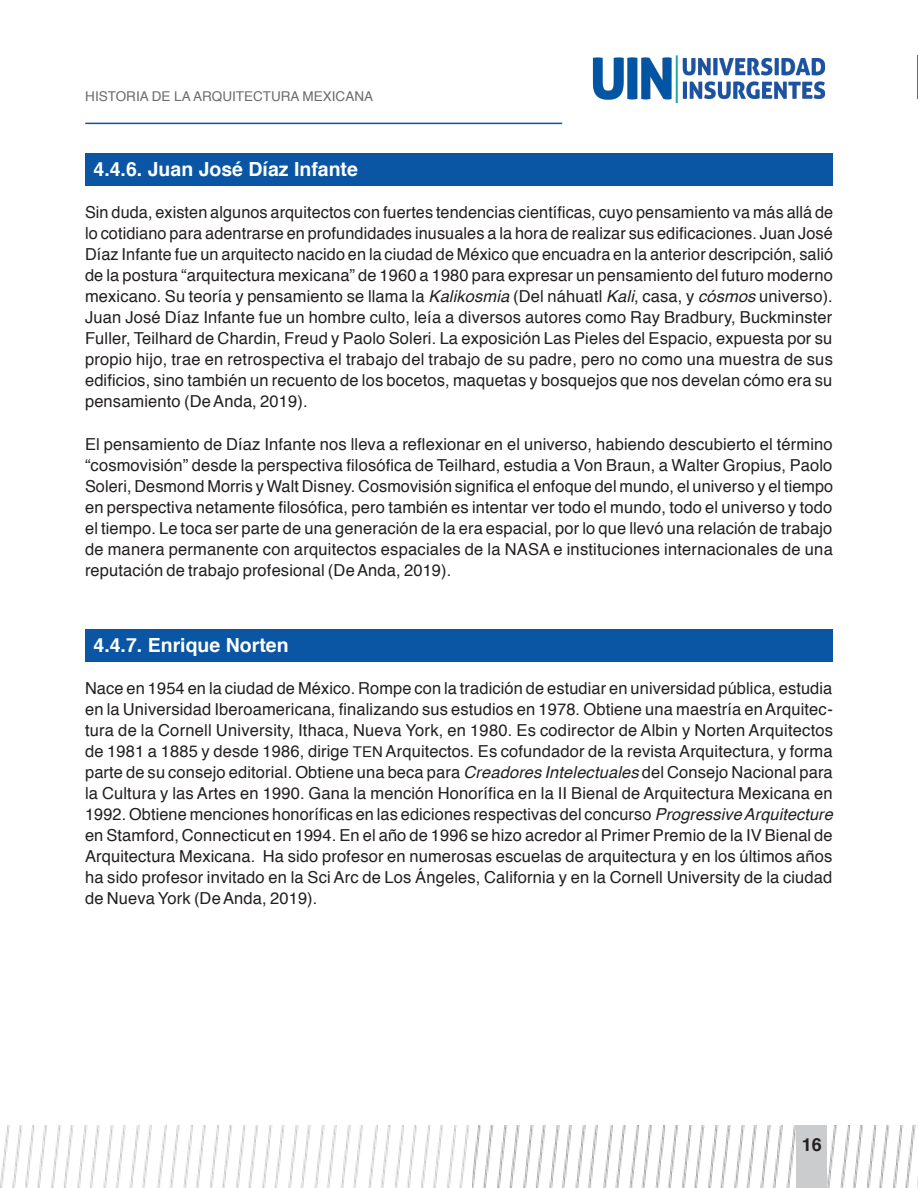
<style>
.page{position:relative;width:918px;height:1188px;background:#fff}
.page>*{position:absolute;margin:0;border:0;box-sizing:border-box;transform-origin:0 0}
.Sub_subtema_-_1_1_1{font:700 19.5px "Helvetica";color:#fff}
.t1{font:700 18px "Helvetica";color:#231f20}
.Texto_general{font:16.5px/21px "Helvetica";letter-spacing:.01em;color:#231f20;text-align:justify}
.t2{font:13.5px "Helvetica";color:#6b6b6e}
.s1{font-style:italic}
.s2{font-family:"Helvetica SC900";font-size:14.85px}
</style>
<div class="page">
<img style="left:0;top:1125px;width:470px;height:63px">
<hr style="left:917px;top:56px;width:1px;height:43px;background:#6b6b6e">
<img style="left:592px;top:55px;width:234px;height:49px">
<hr style="left:85px;top:123px;width:477px;height:1px;background:#0a55a4">
<img style="left:472px;top:1125px;width:446px;height:63px">
<div style="left:796px;top:1125px;width:31px;height:63px;background:#cbccce"></div>
<div style="left:85px;top:153px;width:748px;height:33px;background:#0a55a4"></div>
<div style="left:85px;top:629px;width:748px;height:33px;background:#0a55a4"></div>
<p class="t2" style="left:85px;top:86px;width:289px">HISTORIA DE LA ARQUITECTURA MEXICANA</p>
<p class="Sub_subtema_-_1_1_1" style="left:94px;top:154px;width:266px">4.4.6. Juan José Díaz Infante</p>
<p class="Texto_general" style="left:85px;top:203px;width:750px">Sin duda, existen algunos arquitectos con fuertes tendencias científicas, cuyo pensamiento va más allá de lo cotidiano para adentrarse en profundidades inusuales a la hora de realizar sus edificaciones. Juan José Díaz Infante fue un arquitecto nacido en la ciudad de México que encuadra en la anterior descripción, salió de la postura “arquitectura mexicana” de 1960 a 1980 para expresar un pensamiento del futuro moderno mexicano. Su teoría y pensamiento se llama la <span class="s1">Kalikosmia</span> (Del náhuatl <span class="s1">Kali</span>, casa, y <span class="s1">cósmos</span> universo).<br>Juan José Díaz Infante fue un hombre culto, leía a diversos autores como Ray Bradbury, Buckminster Fuller, Teilhard de Chardin, Freud y Paolo Soleri. La exposición Las Pieles del Espacio, expuesta por su propio hijo, trae en retrospectiva el trabajo del trabajo de su padre, pero no como una muestra de sus edificios, sino también un recuento de los bocetos, maquetas y bosquejos que nos develan cómo era su pensamiento (De Anda, 2019).</p>
<p class="Texto_general" style="left:85px;top:434px;width:750px">El pensamiento de Díaz Infante nos lleva a reflexionar en el universo, habiendo descubierto el término “cosmovisión” desde la perspectiva filosófica de Teilhard, estudia a Von Braun, a Walter Gropius, Paolo Soleri, Desmond Morris y Walt Disney. Cosmovisión significa el enfoque del mundo, el universo y el tiempo en perspectiva netamente filosófica, pero también es intentar ver todo el mundo, todo el universo y todo el tiempo. Le toca ser parte de una generación de la era espacial, por lo que llevó una relación de trabajo de manera permanente con arquitectos espaciales de la NASA e instituciones internacionales de una reputación de trabajo profesional (De Anda, 2019).</p>
<p class="Sub_subtema_-_1_1_1" style="left:94px;top:629px;width:197px">4.4.7. Enrique Norten</p>
<p class="Texto_general" style="left:85px;top:678px;width:750px">Nace en 1954 en la ciudad de México. Rompe con la tradición de estudiar en universidad pública, estudia en la Universidad Iberoamericana, finalizando sus estudios en 1978. Obtiene una maestría en Arquitec&shy;tura de la Cornell University, Ithaca, Nueva York, en 1980. Es codirector de Albin y Norten Arquitectos de 1981 a 1885 y desde 1986, dirige <span class="s2">ten</span> Arquitectos. Es cofundador de la revista Arquitectura, y forma parte de su consejo editorial. Obtiene una beca para <span class="s1">Creadores Intelectuales</span> del Consejo Nacional para la Cultura y las Artes en 1990. Gana la mención Honorífica en la II Bienal de Arquitectura Mexicana en 1992. Obtiene menciones honoríficas en las ediciones respectivas del concurso <span class="s1">Progressive Arquitecture </span>en Stamford, Connecticut en 1994. En el año de 1996 se hizo acredor al Primer Premio de la IV Bienal de Arquitectura Mexicana. Ha sido profesor en numerosas escuelas de arquitectura y en los últimos años ha sido profesor invitado en la Sci Arc de Los Ángeles, California y en la Cornell University de la ciudad de Nueva York (De Anda, 2019).</p>
<p class="t1" style="left:802px;top:1130px;width:22px">16</p>
</div>
